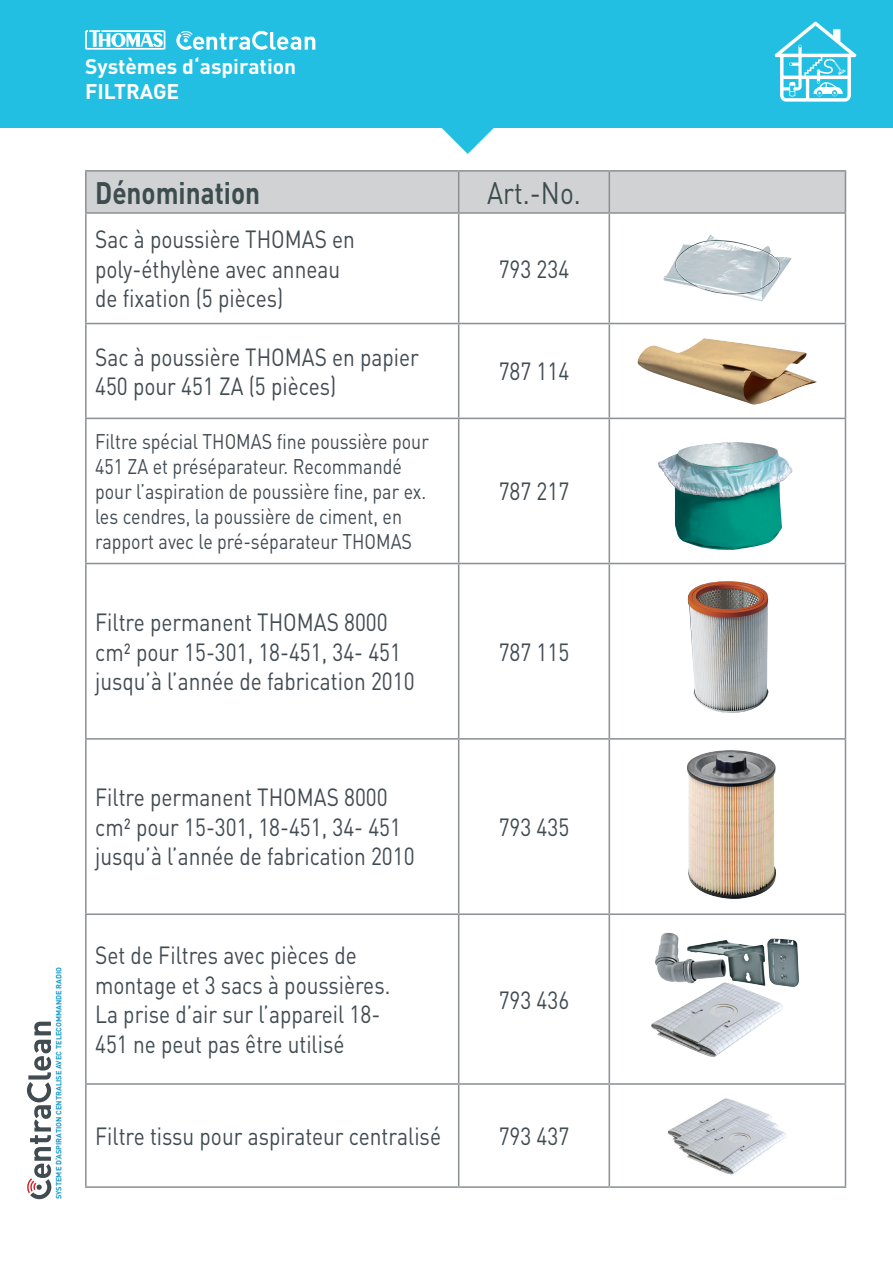
<style>
.page{position:relative;width:893px;height:1263px;background:#fff}
.page>*{position:absolute;margin:0;border:0;box-sizing:border-box;transform-origin:0 0}
.t1{font:700 30.75px "DIN Pro";color:#3d4c4e;scale:.85 1}
.t2{font:30.75px "DIN Pro";color:#3d4c4e;scale:.85 1}
.t3{font:24.6px/29.5px "DIN Pro";color:#414b52;scale:.85 1}
.t4{font:21px/25.2px "DIN Pro";color:#414b52;scale:.85 1}
.t5{font:700 21px/25.2px "DIN Pro";color:#fff}
.t6{font:700 7.5px "DIN Pro";color:#159acb}
</style>
<div class="page">
<svg style="left:27px;top:1022px;width:24px;height:177px"></svg>
<div style="left:0;top:0;width:893px;height:128px;background:#22bfe3"></div>
<svg style="left:442px;top:128px;width:52px;height:26px"></svg>
<svg style="left:85px;top:30px;width:80px;height:20px"></svg>
<svg style="left:176px;top:31px;width:139px;height:19px"></svg>
<svg style="left:775px;top:22px;width:81px;height:80px"></svg>
<div style="left:87px;top:172px;width:758px;height:40px;background:#d1d2d4"></div>
<hr style="left:85px;top:172px;width:2px;height:40px;background:#8b9194">
<hr style="left:458px;top:172px;width:1px;height:40px;background:#8b9194">
<hr style="left:85px;top:170px;width:374px;height:2px;background:#8b9194">
<hr style="left:85px;top:212px;width:374px;height:2px;background:#8b9194">
<hr style="left:609px;top:172px;width:1px;height:40px;background:#8b9194">
<hr style="left:459px;top:170px;width:150px;height:2px;background:#8b9194">
<hr style="left:459px;top:212px;width:150px;height:2px;background:#8b9194">
<hr style="left:845px;top:172px;width:1px;height:40px;background:#8b9194">
<hr style="left:609px;top:170px;width:237px;height:2px;background:#8b9194">
<hr style="left:609px;top:212px;width:237px;height:2px;background:#8b9194">
<hr style="left:85px;top:214px;width:2px;height:109px;background:#8b9194">
<hr style="left:458px;top:214px;width:1px;height:109px;background:#8b9194">
<hr style="left:85px;top:323px;width:374px;height:1px;background:#8b9194">
<hr style="left:609px;top:214px;width:1px;height:109px;background:#8b9194">
<hr style="left:459px;top:323px;width:150px;height:1px;background:#8b9194">
<hr style="left:845px;top:214px;width:1px;height:109px;background:#8b9194">
<hr style="left:609px;top:323px;width:237px;height:1px;background:#8b9194">
<hr style="left:85px;top:324px;width:2px;height:94px;background:#8b9194">
<hr style="left:458px;top:324px;width:1px;height:94px;background:#8b9194">
<hr style="left:85px;top:418px;width:374px;height:1px;background:#8b9194">
<hr style="left:609px;top:324px;width:1px;height:94px;background:#8b9194">
<hr style="left:459px;top:418px;width:150px;height:1px;background:#8b9194">
<hr style="left:845px;top:324px;width:1px;height:94px;background:#8b9194">
<hr style="left:609px;top:418px;width:237px;height:1px;background:#8b9194">
<hr style="left:85px;top:419px;width:2px;height:144px;background:#8b9194">
<hr style="left:458px;top:419px;width:1px;height:144px;background:#8b9194">
<hr style="left:85px;top:563px;width:374px;height:1px;background:#8b9194">
<hr style="left:609px;top:419px;width:1px;height:144px;background:#8b9194">
<hr style="left:459px;top:563px;width:150px;height:1px;background:#8b9194">
<hr style="left:845px;top:419px;width:1px;height:144px;background:#8b9194">
<hr style="left:609px;top:563px;width:237px;height:1px;background:#8b9194">
<hr style="left:85px;top:564px;width:2px;height:174px;background:#8b9194">
<hr style="left:458px;top:564px;width:1px;height:174px;background:#8b9194">
<hr style="left:85px;top:738px;width:374px;height:2px;background:#8b9194">
<hr style="left:609px;top:564px;width:1px;height:174px;background:#8b9194">
<hr style="left:459px;top:738px;width:150px;height:2px;background:#8b9194">
<hr style="left:845px;top:564px;width:1px;height:174px;background:#8b9194">
<hr style="left:609px;top:738px;width:237px;height:2px;background:#8b9194">
<hr style="left:85px;top:740px;width:2px;height:173px;background:#8b9194">
<hr style="left:458px;top:740px;width:1px;height:173px;background:#8b9194">
<hr style="left:85px;top:913px;width:374px;height:2px;background:#8b9194">
<hr style="left:609px;top:740px;width:1px;height:173px;background:#8b9194">
<hr style="left:459px;top:913px;width:150px;height:2px;background:#8b9194">
<hr style="left:845px;top:740px;width:1px;height:173px;background:#8b9194">
<hr style="left:609px;top:913px;width:237px;height:2px;background:#8b9194">
<hr style="left:85px;top:915px;width:2px;height:168px;background:#8b9194">
<hr style="left:458px;top:915px;width:1px;height:168px;background:#8b9194">
<hr style="left:85px;top:1083px;width:374px;height:2px;background:#8b9194">
<hr style="left:609px;top:915px;width:1px;height:168px;background:#8b9194">
<hr style="left:459px;top:1083px;width:150px;height:2px;background:#8b9194">
<hr style="left:845px;top:915px;width:1px;height:168px;background:#8b9194">
<hr style="left:609px;top:1083px;width:237px;height:2px;background:#8b9194">
<hr style="left:85px;top:1085px;width:2px;height:101px;background:#8b9194">
<hr style="left:458px;top:1085px;width:1px;height:101px;background:#8b9194">
<hr style="left:85px;top:1186px;width:374px;height:2px;background:#8b9194">
<hr style="left:609px;top:1085px;width:1px;height:101px;background:#8b9194">
<hr style="left:459px;top:1186px;width:150px;height:2px;background:#8b9194">
<hr style="left:845px;top:1085px;width:1px;height:101px;background:#8b9194">
<hr style="left:609px;top:1186px;width:237px;height:2px;background:#8b9194">
<img style="left:663px;top:235px;width:129px;height:66px">
<img style="left:673px;top:240px;width:107px;height:55px">
<img style="left:637px;top:338px;width:180px;height:67px">
<img style="left:658px;top:442px;width:135px;height:108px">
<img style="left:688px;top:581px;width:81px;height:132px">
<img style="left:687px;top:750px;width:89px;height:149px">
<img style="left:651px;top:932px;width:148px;height:125px">
<img style="left:667px;top:1098px;width:119px;height:77px">
<p class="t5" style="left:85px;top:53px;width:213px">Systèmes d‘aspiration<br>FILTRAGE</p>
<p class="t1" style="left:95px;top:172px;width:196px">Dénomination</p>
<p class="t2" style="left:487px;top:172px;width:112px">Art.-No.</p>
<p class="t3" style="left:95px;top:223px;width:307px">Sac à poussière THOMAS en poly-éthylène avec anneau de fixation (5 pièces)</p>
<p class="t3" style="left:499px;top:253px;width:85px">793 234</p>
<p class="t3" style="left:95px;top:341px;width:383px">Sac à poussière THOMAS en papier<br>450 pour 451 ZA (5 pièces)</p>
<p class="t4" style="left:95px;top:427px;width:394px">Filtre spécial THOMAS fine poussière pour 451 ZA et préséparateur. Recommandé pour l’aspiration de poussière fine, par ex. les cendres, la poussière de ciment, en rapport avec le pré-séparateur THOMAS</p>
<p class="t3" style="left:95px;top:606px;width:377px">Filtre permanent THOMAS 8000 cm² pour 15-301, 18-451, 34- 451 jusqu’à l’année de fabrication 2010</p>
<p class="t3" style="left:499px;top:356px;width:85px">787 114</p>
<p class="t3" style="left:499px;top:476px;width:85px">787 217</p>
<p class="t3" style="left:499px;top:636px;width:85px">787 115</p>
<p class="t6" style="left:54px;top:1199px;width:234px;rotate:-90deg">SYSTEME D‘ASPIRATION CENTRALISE AVEC TELECOMMANDE RADIO</p>
<p class="t3" style="left:95px;top:782px;width:377px">Filtre permanent THOMAS 8000 cm² pour 15-301, 18-451, 34- 451 jusqu’à l’année de fabrication 2010</p>
<p class="t3" style="left:95px;top:939px;width:349px">Set de Filtres avec pièces de montage et 3 sacs à poussières.<br>La prise d’air sur l’appareil 18-<br>451 ne peut pas être utilisé</p>
<p class="t3" style="left:499px;top:811px;width:85px">793 435</p>
<p class="t3" style="left:499px;top:984px;width:85px">793 436</p>
<p class="t3" style="left:95px;top:1120px;width:408px">Filtre tissu pour aspirateur centralisé</p>
<p class="t3" style="left:499px;top:1120px;width:85px">793 437</p>
</div>
